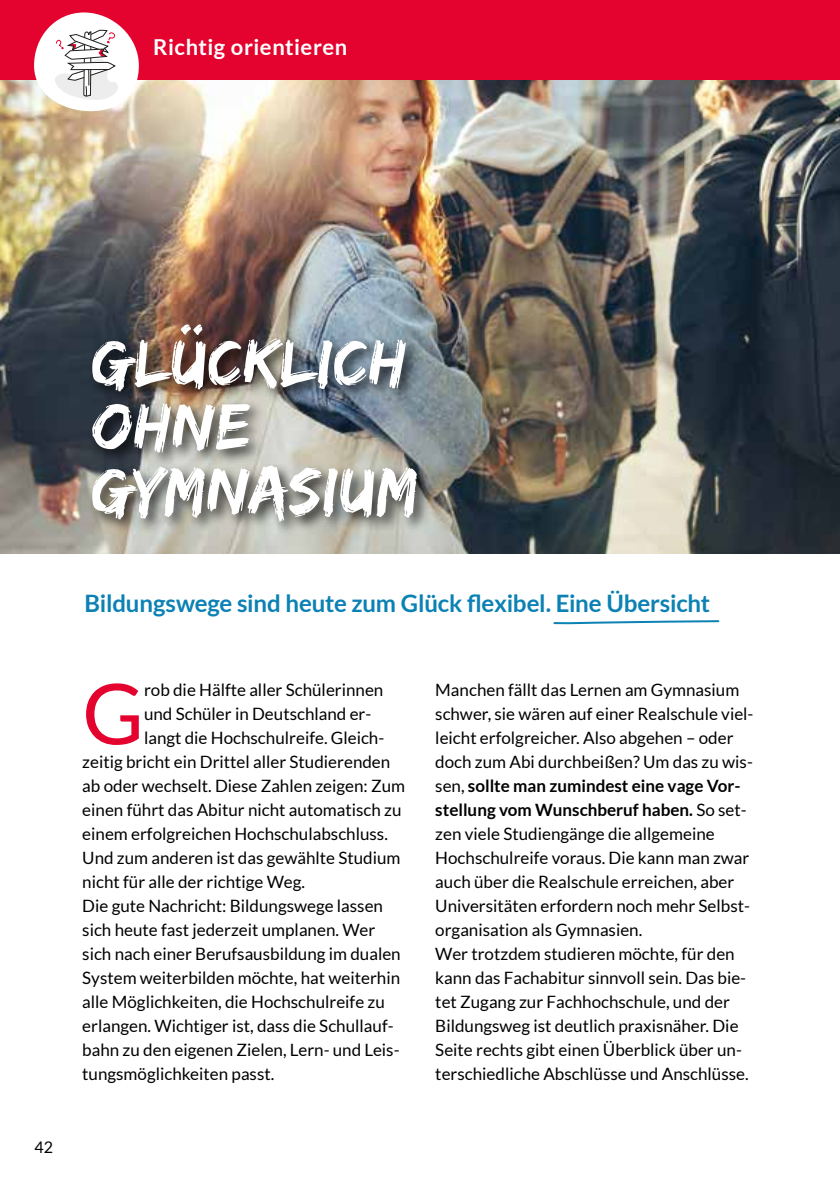
<style>
.page{position:relative;width:840px;height:1191px;background:#fff}
.page>*{position:absolute;margin:0;border:0;box-sizing:border-box;transform-origin:0 0}
.t1{font:84px "Lato";color:#e4032e}
.t2{font:68px/64px "Edo SZ";letter-spacing:.015em;color:#fff}
.t3{font:700 24px "Lato";letter-spacing:-.01em;color:#0b81b4}
.t4{font:700 22px "Lato";letter-spacing:.025em;color:#fff}
.t5{font:17px/24px "Lato";color:#000}
.t6{font:16px "Lato";color:#000}
.s1{font-weight:700}
</style>
<div class="page">
<img style="left:0;top:79px;width:839px;height:474px">
<div style="left:0;top:0;width:839px;height:79px;background:#e4032e"></div>
<div style="left:34px;top:12px;width:105px;height:99px;background:#fff;border-radius:47px"></div>
<div style="left:88px;top:320px;width:344px;height:218px;background:#000;opacity:.75"></div>
<svg style="left:553px;top:620px;width:167px;height:5px"></svg>
<svg style="left:55px;top:30px;width:63px;height:70px"></svg>
<p class="t4" style="left:153px;top:35px;width:195px">Richtig orientieren</p>
<p class="t6" style="left:35px;top:1138px;width:20px">42</p>
<h2 class="t2" style="left:91px;top:328px;width:327px">GLÜCKLICH<br>OHNE<br>GYMNASIUM</h2>
<h3 class="t3" style="left:84px;top:589px;width:626px">Bildungswege sind heute zum Glück flexibel. Eine Übersicht</h3>
<h1 class="t1" style="left:82px;top:667px;width:63px">G</h1>
<p class="t5" style="left:144px;top:678px;width:241px">rob die Hälfte aller Schülerinnen</p>
<p class="t5" style="left:144px;top:702px;width:229px">und Schüler in Deutschland er-</p>
<p class="t5" style="left:144px;top:726px;width:242px">langt die Hochschulreife. Gleich-</p>
<p class="t5" style="left:82px;top:750px;width:309px">zeitig bricht ein Drittel aller Studierenden</p>
<p class="t5" style="left:82px;top:774px;width:324px">ab oder wechselt. Diese Zahlen zeigen: Zum</p>
<p class="t5" style="left:82px;top:798px;width:320px">einen führt das Abitur nicht automatisch zu</p>
<p class="t5" style="left:82px;top:822px;width:307px">einem erfolgreichen Hochschulabschluss.</p>
<p class="t5" style="left:82px;top:846px;width:319px">Und zum anderen ist das gewählte Studium</p>
<p class="t5" style="left:82px;top:870px;width:224px">nicht für alle der richtige Weg.</p>
<p class="t5" style="left:82px;top:894px;width:302px">Die gute Nachricht: Bildungswege lassen</p>
<p class="t5" style="left:82px;top:918px;width:294px">sich heute fast jederzeit umplanen. Wer</p>
<p class="t5" style="left:82px;top:942px;width:320px">sich nach einer Berufsausbildung im dualen</p>
<p class="t5" style="left:82px;top:966px;width:319px">System weiterbilden möchte, hat weiterhin</p>
<p class="t5" style="left:82px;top:990px;width:304px">alle Möglichkeiten, die Hochschulreife zu</p>
<p class="t5" style="left:82px;top:1014px;width:313px">erlangen. Wichtiger ist, dass die Schullauf-</p>
<p class="t5" style="left:82px;top:1038px;width:318px">bahn zu den eigenen Zielen, Lern- und Leis-</p>
<p class="t5" style="left:82px;top:1062px;width:193px">tungsmöglichkeiten passt.</p>
<p class="t5" style="left:435px;top:678px;width:319px">Manchen fällt das Lernen am Gymnasium schwer, sie wären auf einer Realschule viel&shy;leicht erfolgreicher. Also abgehen – oder doch zum Abi durchbeißen? Um das zu wis&shy;sen, <span class="s1">sollte man zumindest eine vage Vor&shy;stellung vom Wunschberuf haben.</span> So set&shy;zen viele Studiengänge die allgemeine Hochschulreife voraus. Die kann man zwar auch über die Realschule erreichen, aber Universitäten erfordern noch mehr Selbst&shy;organisation als Gymnasien.<br>Wer trotzdem studieren möchte, für den kann das Fachabitur sinnvoll sein. Das bie&shy;tet Zugang zur Fachhochschule, und der Bildungsweg ist deutlich praxisnäher. Die Seite rechts gibt einen Überblick über un&shy;terschiedliche Abschlüsse und Anschlüsse.</p>
</div>
